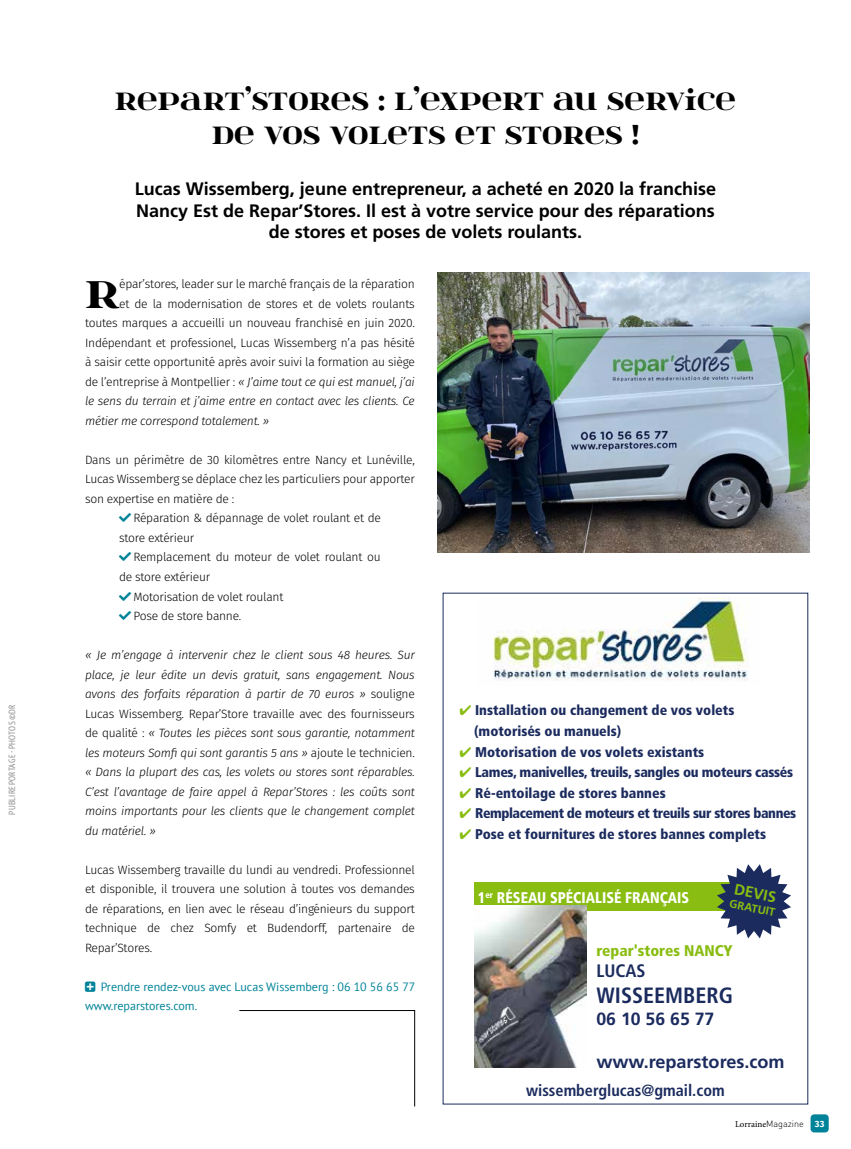
<style>
.page{position:relative;width:851px;height:1149px;background:#fff}
.page>*{position:absolute;margin:0;border:0;box-sizing:border-box;transform-origin:0 0}
.t1{font:43.95px "itsadzoke";color:#000}
.t2{font:28.5px/34.2px "itsadzoke";color:#000;text-align:center}
.t3{font:700 condensed 22.05px "Frutiger LT Std";color:#1b2b5e}
.t4{font:700 18px/21.6px "Frutiger LT Std";color:#000;text-align:center}
.t5{font:700 18px "Frutiger LT Std";color:#1b2b5e}
.t6{font:700 condensed 18px "Frutiger LT Std";color:#1b2b5e}
.t7{font:700 17.7px "Frutiger LT Std";color:#1b2b5e}
.t8{font:700 condensed 16.2px "Frutiger LT Std";color:#1b2b5e}
.t9{font:900 condensed 15.45px "Frutiger LT Std";color:#fff;scale:.93 1}
.t10{font:900 condensed 15.45px "Frutiger LT Std";color:#89bd11}
.t11{font:700 15.3px "Frutiger LT Std";color:#89bd11}
.t12{font:900 condensed 14.1px/20.5px "Frutiger LT Std";color:#1b2b5e}
.t13{font:900 condensed 14.1px "Frutiger LT Std";letter-spacing:-.02em;color:#1b2b5e}
.t14{font:900 condensed 14.1px "Frutiger LT Std";letter-spacing:-.03em;color:#1b2b5e}
.t15{font:300 12px/19.5px "Fira Sans";letter-spacing:-.02em;color:#000;text-align:justify}
.t16{font:italic 300 12px/19.5px "Fira Sans";letter-spacing:-.02em;color:#000;text-align:justify}
.t17{font:12px/19.5px "PT Sans";color:#008398}
.t18{font:700 11.4px "Frutiger LT Std";color:#89bd11}
.t19{font:condensed 9px "PT Sans";letter-spacing:.04em;color:#878988}
.t20{font:9px "Minion Pro";color:#000}
.s1{font-style:normal}
.s2{color:#89bd11}
.s3{font-family:"DIN Pro";font-weight:300}
.s4{font-family:"Fira Sans";font-weight:700;color:#fff}
</style>
<div class="page">
<div style="left:810px;top:1113px;width:18px;height:19px;background:#008398;border-radius:4px"></div>
<img style="left:437px;top:273px;width:372px;height:279px">
<svg style="left:239px;top:1010px;width:176px;height:96px"></svg>
<div style="left:474px;top:882px;width:256px;height:28px;background:#89bd11"></div>
<img style="left:474px;top:905px;width:112px;height:162px">
<svg style="left:716px;top:864px;width:75px;height:74px"></svg>
<img style="left:493px;top:597px;width:255px;height:84px">
<p class="t19" style="left:6px;top:814px;width:112px;rotate:-90deg">PUBLIREPORTAGE - PHOTOS ©DR</p>
<h2 class="t2" style="left:115px;top:82px;width:622px">REPART’STORES : L’EXPERT AU SERVICE<br>DE VOS VOLETS ET STORES !</h2>
<h3 class="t4" style="left:135px;top:178px;width:582px">Lucas Wissemberg, jeune entrepreneur, a acheté en 2020 la franchise<br>Nancy Est de Repar’Stores. Il est à votre service pour des réparations de stores et poses de volets roulants.</h3>
<h1 class="t1" style="left:85px;top:264px;width:36px">R</h1>
<p class="t15" style="left:119px;top:275px;width:297px">épar’stores, leader sur le marché français de la réparation</p>
<p class="t15" style="left:119px;top:294px;width:297px">et de la modernisation de stores et de volets roulants</p>
<p class="t15" style="left:85px;top:314px;width:331px">toutes marques a accueilli un nouveau franchisé en juin 2020.</p>
<p class="t15" style="left:85px;top:333px;width:331px">Indépendant et professionel, Lucas Wissemberg n’a pas hésité</p>
<p class="t15" style="left:85px;top:353px;width:331px">à saisir cette opportunité après avoir suivi la formation au siège</p>
<p class="t16" style="left:85px;top:372px;width:331px"><span class="s1">de l’entreprise à Montpellier :</span> « J’aime tout ce qui est manuel, j’ai</p>
<p class="t16" style="left:85px;top:392px;width:331px">le sens du terrain et j’aime entre en contact avec les clients. Ce</p>
<p class="t16" style="left:85px;top:411px;width:186px">métier me correspond totalement. »</p>
<p class="t15" style="left:85px;top:450px;width:331px">Dans un périmètre de 30 kilomètres entre Nancy et Lunéville,</p>
<p class="t15" style="left:85px;top:470px;width:331px">Lucas Wissemberg se déplace chez les particuliers pour apporter</p>
<p class="t15" style="left:85px;top:489px;width:151px">son expertise en matière de :</p>
<p class="t15" style="left:133px;top:509px;width:249px">Réparation &amp; dépannage de volet roulant et de</p>
<p class="t15" style="left:119px;top:528px;width:77px">store extérieur</p>
<p class="t15" style="left:133px;top:548px;width:249px">Remplacement du moteur de volet roulant ou</p>
<p class="t15" style="left:119px;top:567px;width:93px">de store extérieur</p>
<p class="t15" style="left:133px;top:587px;width:151px">Motorisation de volet roulant</p>
<p class="t15" style="left:133px;top:606px;width:109px">Pose de store banne.</p>
<p class="t16" style="left:85px;top:645px;width:331px">« Je m’engage à intervenir chez le client sous 48 heures. Sur place, je leur édite un devis gratuit, sans engagement. Nous avons des forfaits réparation à partir de 70 euros » <span class="s1">souligne Lucas Wissemberg. Repar’Store travaille avec des fournisseurs de qualité :</span> « Toutes les pièces sont sous garantie, notamment les moteurs Somfi qui sont garantis 5 ans » <span class="s1">ajoute le technicien. </span>« Dans la plupart des cas, les volets ou stores sont réparables.<br>C’est l’avantage de faire appel à Repar’Stores : les coûts sont moins importants pour les clients que le changement complet du matériel. »</p>
<p class="t15" style="left:85px;top:860px;width:331px">Lucas Wissemberg travaille du lundi au vendredi. Professionnel et disponible, il trouvera une solution à toutes vos demandes de réparations, en lien avec le réseau d’ingénieurs du support technique de chez Somfy et Budendorff, partenaire de Repar’Stores.</p>
<p class="t17" style="left:85px;top:976px;width:332px">☑ Prendre rendez-vous avec Lucas Wissemberg : 06 10 56 65 77 www.reparstores.com.</p>
<p class="t12" style="left:474px;top:699px;width:262px;text-indent:-15px"><span class="s2">✔</span> Installation ou changement de vos volets (motorisés ou manuels)</p>
<p class="t12" style="left:459px;top:741px;width:246px"><span class="s2">✔</span> Motorisation de vos volets existants</p>
<p class="t13" style="left:459px;top:763px;width:335px"><span class="s2">✔</span> Lames, manivelles, treuils, sangles ou moteurs cassés</p>
<p class="t12" style="left:459px;top:782px;width:208px"><span class="s2">✔</span> Ré-entoilage de stores bannes</p>
<p class="t14" style="left:459px;top:804px;width:338px"><span class="s2">✔</span> Remplacement de moteurs et treuils sur stores bannes</p>
<p class="t12" style="left:459px;top:823px;width:308px"><span class="s2">✔</span> Pose et fournitures de stores bannes complets</p>
<p class="t9" style="left:478px;top:887px;width:229px">1<sup>er</sup> RÉSEAU SPÉCIALISÉ FRANÇAIS</p>
<p class="t11" style="left:736px;top:880px;width:44px;rotate:11deg">DEVIS</p>
<p class="t18" style="left:730px;top:896px;width:48px;rotate:11deg">GRATUIT</p>
<p class="t10" style="left:596px;top:940px;width:138px">repar'stores NANCY</p>
<h3 class="t6" style="left:596px;top:959px;width:51px">LUCAS</h3>
<h3 class="t3" style="left:596px;top:981px;width:138px">WISSEEMBERG</h3>
<h3 class="t7" style="left:596px;top:1007px;width:119px">06 10 56 65 77</h3>
<h3 class="t5" style="left:596px;top:1050px;width:189px">www.reparstores.com</h3>
<h3 class="t8" style="left:526px;top:1080px;width:200px">wissemberglucas@gmail.com</h3>
<p class="t20" style="left:734px;top:1117px;width:91px">Lorraine<span class="s3">Magazine</span> <span class="s4">33</span></p>
</div>
